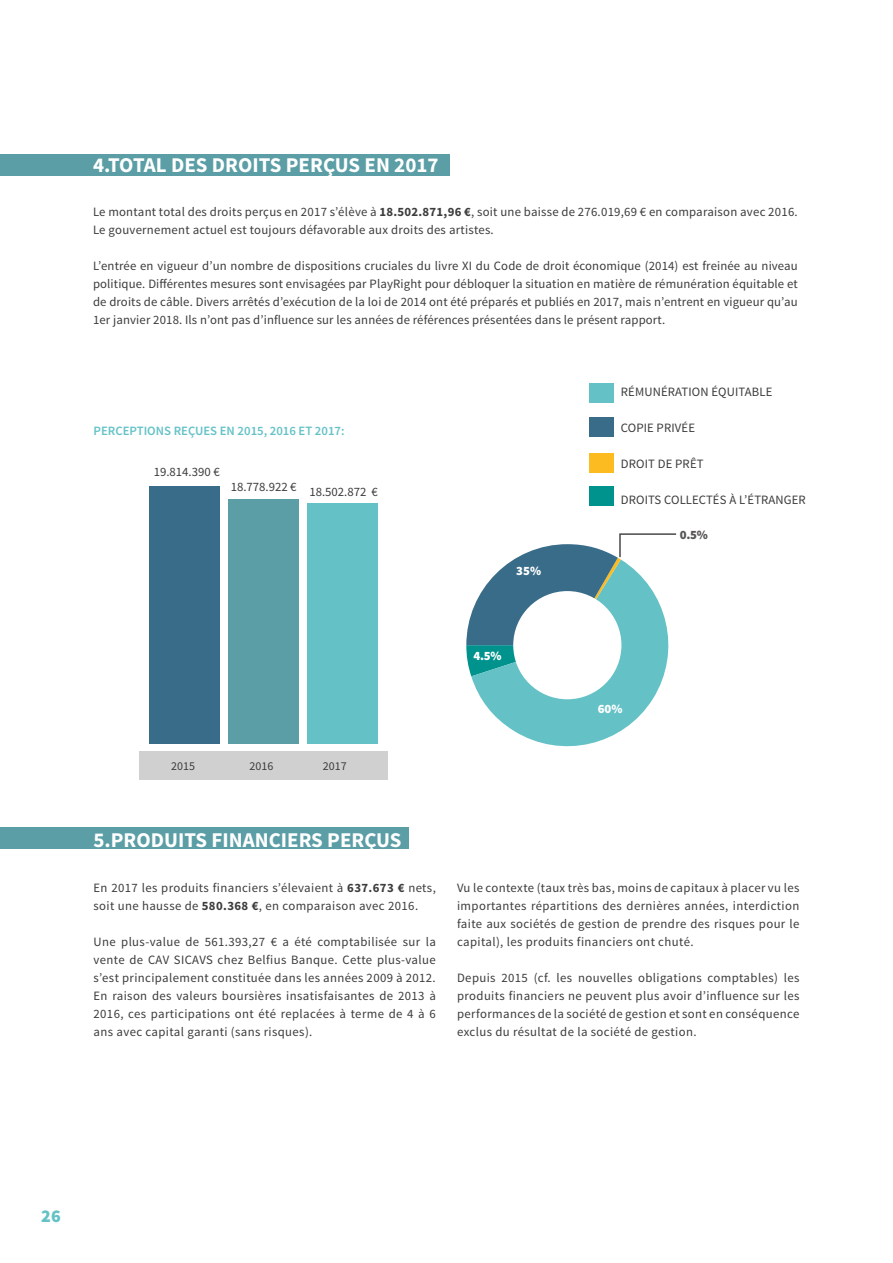
<style>
.page{position:relative;width:893px;height:1263px;background:#fff}
.page>*{position:absolute;margin:0;border:0;box-sizing:border-box;transform-origin:0 0}
.t1{font:700 21px "Source Sans Pro";color:#fff}
.t2{font:900 18px "Source Sans Pro";color:#64c2c7}
.t3{font:12.75px/18px "Source Sans Pro";letter-spacing:.02em;color:#3c3c3b;text-align:justify}
.t4{font:600 12.75px "Source Sans Pro";color:#64c2c7}
.t5{font:12.75px "Source Sans Pro";color:#3c3c3b}
.t6{font:900 12.75px "Source Sans Pro";color:#fff}
.t7{font:900 12.75px "Source Sans Pro";color:#585655}
.t8{font:12px "Source Sans Pro";color:#3c3c3b}
.s1{font-weight:700}
</style>
<div class="page">
<div style="left:139px;top:751px;width:249px;height:29px;background:#d0d0d0"></div>
<div style="left:307px;top:503px;width:71px;height:241px;background:#64c2c7"></div>
<div style="left:228px;top:499px;width:71px;height:245px;background:#5b9ea6"></div>
<div style="left:149px;top:486px;width:71px;height:258px;background:#386c88"></div>
<div style="left:589px;top:384px;width:25px;height:19px;background:#64c2c7"></div>
<div style="left:589px;top:417px;width:25px;height:19px;background:#386c88"></div>
<div style="left:589px;top:487px;width:25px;height:19px;background:#00928c"></div>
<div style="left:589px;top:454px;width:25px;height:19px;background:#fbbb21"></div>
<svg style="left:466px;top:533px;width:211px;height:214px"></svg>
<div style="left:0;top:827px;width:409px;height:22px;background:#5b9ea6"></div>
<div style="left:0;top:154px;width:450px;height:22px;background:#5b9ea6"></div>
<h1 class="t1" style="left:93px;top:151px;width:347px">4.TOTAL DES DROITS PERÇUS EN 2017</h1>
<p class="t3" style="left:93px;top:203px;width:706px">Le montant total des droits perçus en 2017 s’élève à <span class="s1">18.502.871,96 €</span>, soit une baisse de 276.019,69 € en comparaison avec 2016.<br>Le gouvernement actuel est toujours défavorable aux droits des artistes.</p>
<p class="t3" style="left:93px;top:257px;width:706px">L’entrée en vigueur d’un nombre de dispositions cruciales du livre XI du Code de droit économique (2014) est freinée au niveau politique. Différentes mesures sont envisagées par PlayRight pour débloquer la situation en matière de rémunération équitable et de droits de câble. Divers arrêtés d’exécution de la loi de 2014 ont été préparés et publiés en 2017, mais n’entrent en vigueur qu’au 1er janvier 2018. Ils n’ont pas d’influence sur les années de références présentées dans le présent rapport.</p>
<p class="t4" style="left:94px;top:422px;width:253px">PERCEPTIONS REÇUES EN 2015, 2016 ET 2017:</p>
<p class="t3" style="left:154px;top:463px;width:67px">19.814.390 €</p>
<p class="t5" style="left:231px;top:481px;width:149px">18.778.922 € 18.502.872 €</p>
<p class="t6" style="left:516px;top:563px;width:26px">35%</p>
<p class="t3" style="left:621px;top:383px;width:153px">RÉMUNÉRATION ÉQUITABLE</p>
<p class="t3" style="left:621px;top:419px;width:76px">COPIE PRIVÉE</p>
<p class="t3" style="left:621px;top:455px;width:84px">DROIT DE PRÊT</p>
<p class="t3" style="left:621px;top:491px;width:187px">DROITS COLLECTÉS À L’ÉTRANGER</p>
<p class="t7" style="left:680px;top:526px;width:30px">0.5%</p>
<p class="t8" style="left:171px;top:759px;width:25px">2015</p>
<p class="t8" style="left:250px;top:759px;width:25px">2016</p>
<p class="t8" style="left:323px;top:759px;width:25px">2017</p>
<p class="t6" style="left:473px;top:648px;width:30px">4.5%</p>
<p class="t6" style="left:598px;top:700px;width:26px">60%</p>
<h1 class="t1" style="left:94px;top:826px;width:309px">5.PRODUITS FINANCIERS PERÇUS</h1>
<p class="t3" style="left:94px;top:879px;width:344px">En 2017 les produits financiers s’élevaient à <span class="s1">637.673 €</span> nets, soit une hausse de <span class="s1">580.368 €</span>, en comparaison avec 2016.</p>
<p class="t3" style="left:94px;top:933px;width:344px">Une plus-value de 561.393,27 € a été comptabilisée sur la vente de CAV SICAVS chez Belfius Banque. Cette plus-value s’est principalement constituée dans les années 2009 à 2012.<br>En raison des valeurs boursières insatisfaisantes de 2013 à 2016, ces participations ont été replacées à terme de 4 à 6 ans avec capital garanti (sans risques).</p>
<p class="t3" style="left:457px;top:879px;width:344px">Vu le contexte (taux très bas, moins de capitaux à placer vu les importantes répartitions des dernières années, interdiction faite aux sociétés de gestion de prendre des risques pour le capital), les produits financiers ont chuté.</p>
<p class="t3" style="left:457px;top:969px;width:344px">Depuis 2015 (cf. les nouvelles obligations comptables) les produits financiers ne peuvent plus avoir d’influence sur les performances de la société de gestion et sont en conséquence exclus du résultat de la société de gestion.</p>
<h2 class="t2" style="left:41px;top:1205px;width:21px">26</h2>
</div>
